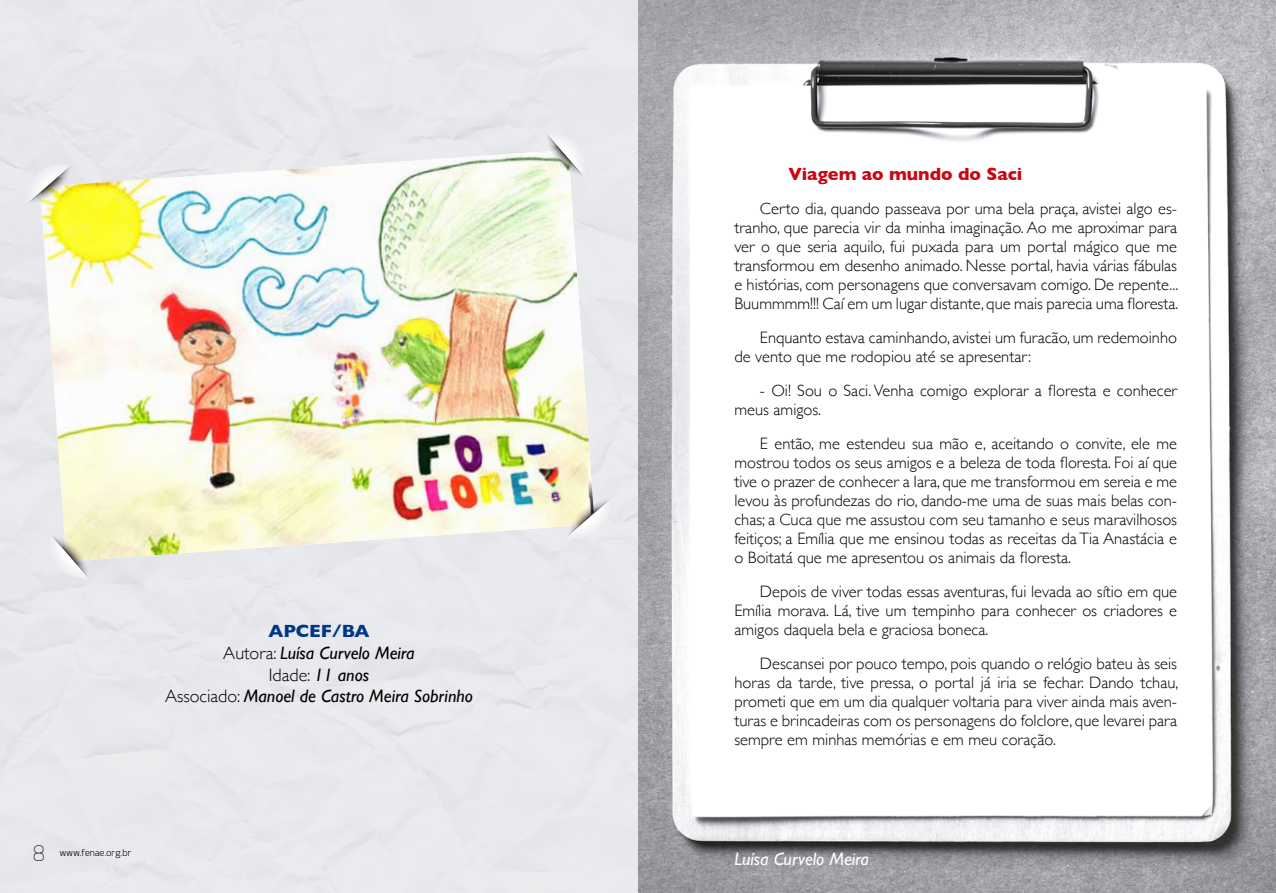
<style>
.page{position:relative;width:1276px;height:893px;background:#fff}
.page>*{position:absolute;margin:0;border:0;box-sizing:border-box;transform-origin:0 0}
.t1{font:italic 18px/21.6px "Gill Sans";color:#000;text-align:center}
.t2{font:700 18px "Gill Sans";color:#cb0610}
.t3{font:italic 18px "Gill Sans";color:#fff}
.t4{font:300 16.5px/18.9px "Gill Sans";color:#000;text-align:justify}
.t5{font:300 9px "Esphimere";letter-spacing:.02em;color:#000}
.s1{font-weight:700;font-style:normal;color:#003687}
.s2{font-weight:300;font-style:normal}
.s3{font-weight:100;font-size:21px}
</style>
<div class="page">
<img style="left:638px;top:0;width:638px;height:893px">
<div style="left:734px;top:168px;width:443px;height:623px;background:#fff"></div>
<img style="left:40px;top:150px;width:554px;height:411px">
<svg style="left:26px;top:164px;width:46px;height:40px"></svg>
<svg style="left:48px;top:534px;width:42px;height:45px"></svg>
<svg style="left:544px;top:132px;width:42px;height:45px"></svg>
<svg style="left:566px;top:498px;width:45px;height:41px"></svg>
<p class="t1" style="left:165px;top:620px;width:309px"><span class="s1">APCEF/BA<br></span><span class="s2">Autora:</span> Luísa Curvelo Meira<br><span class="s2">Idade:</span> 11 anos<br><span class="s2">Associado:</span> Manoel de Castro Meira Sobrinho</p>
<p class="t5" style="left:33px;top:848px;width:100px"><span class="s3">8</span> www.fenae.org.br</p>
<p class="t2" style="left:788px;top:160px;width:235px">Viagem ao mundo do Saci</p>
<p class="t4" style="left:734px;top:199px;width:445px;text-indent:26px">Certo dia, quando passeava por uma bela praça, avistei algo es&shy;tranho, que parecia vir da minha imaginação. Ao me aproximar para ver o que seria aquilo, fui puxada para um portal mágico que me transformou em desenho animado. Nesse portal, havia várias fábulas e histórias, com personagens que conversavam comigo. De repente...<br>Buummmm!!! Caí em um lugar distante, que mais parecia uma floresta.</p>
<p class="t4" style="left:734px;top:328px;width:444px;text-indent:26px">Enquanto estava caminhando, avistei um furacão, um redemoinho de vento que me rodopiou até se apresentar:</p>
<p class="t4" style="left:734px;top:380px;width:444px;text-indent:26px">- Oi! Sou o Saci. Venha comigo explorar a floresta e conhecer meus amigos.</p>
<p class="t4" style="left:734px;top:433px;width:444px;text-indent:26px">E então, me estendeu sua mão e, aceitando o convite, ele me mostrou todos os seus amigos e a beleza de toda floresta. Foi aí que tive o prazer de conhecer a Iara, que me transformou em sereia e me levou às profundezas do rio, dando-me uma de suas mais belas con&shy;chas; a Cuca que me assustou com seu tamanho e seus maravilhosos feitiços; a Emília que me ensinou todas as receitas da Tia Anastácia e o Boitatá que me apresentou os animais da floresta.</p>
<p class="t4" style="left:734px;top:581px;width:444px;text-indent:26px">Depois de viver todas essas aventuras, fui levada ao sítio em que Emília morava. Lá, tive um tempinho para conhecer os criadores e amigos daquela bela e graciosa boneca.</p>
<p class="t4" style="left:734px;top:653px;width:445px;text-indent:26px">Descansei por pouco tempo, pois quando o relógio bateu às seis horas da tarde, tive pressa, o portal já iria se fechar. Dando tchau, prometi que em um dia qualquer voltaria para viver ainda mais aven&shy;turas e brincadeiras com os personagens do folclore, que levarei para sempre em minhas memórias e em meu coração.</p>
<p class="t3" style="left:734px;top:849px;width:136px">Luísa Curvelo Meira</p>
</div>
